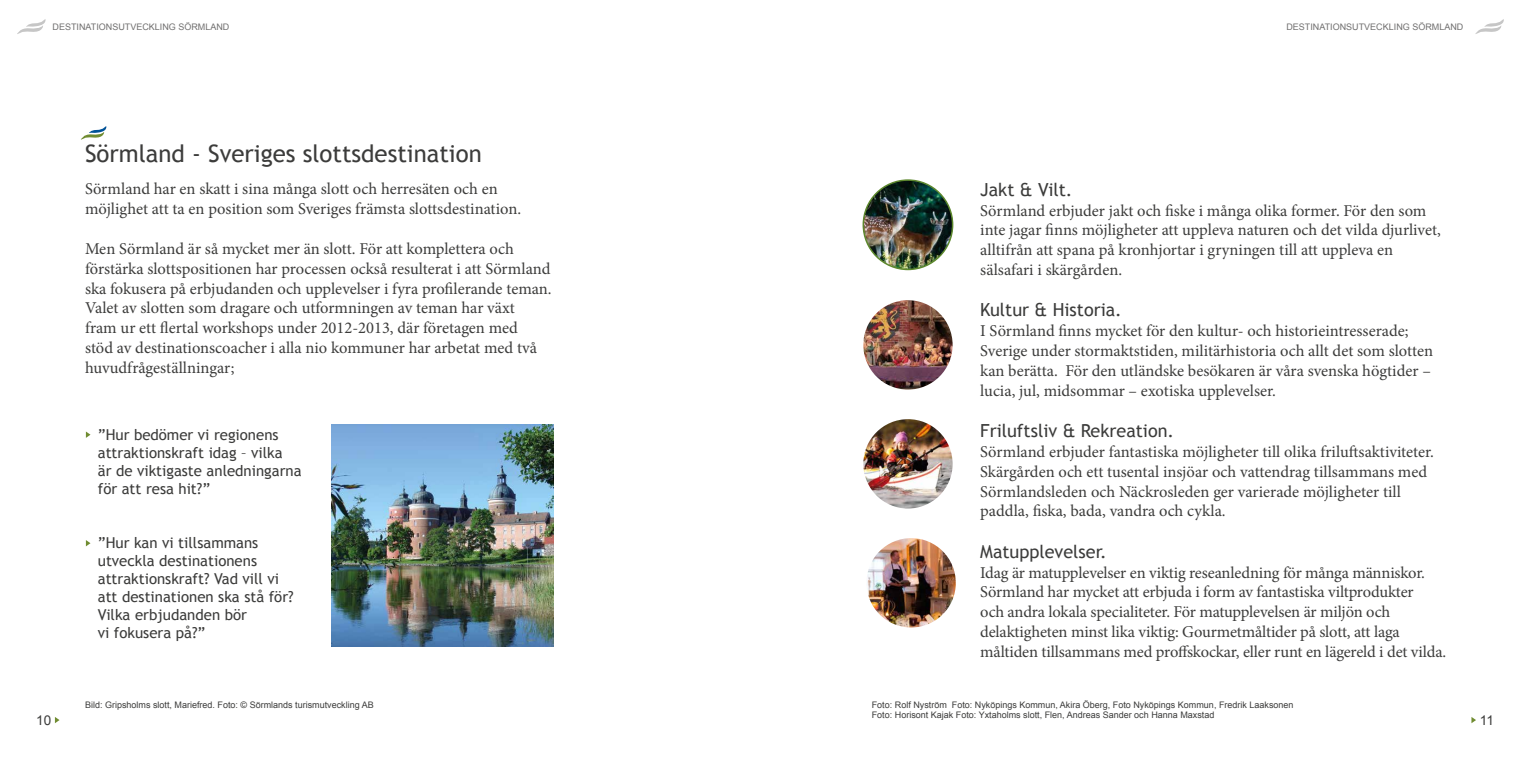
<style>
.page{position:relative;width:1531px;height:766px;background:#fff}
.page>*{position:absolute;margin:0;border:0;box-sizing:border-box;transform-origin:0 0}
.t1{font:24px "Trebuchet MS";color:#3c3c3b}
.t2{font:18px "Trebuchet MS";color:#3c3c3b}
.t3{font:16.5px/19.8px "Minion Pro";letter-spacing:-.005em;color:#3c3c3b}
.t4{font:15px/18px "Trebuchet MS";color:#3c3c3b}
.t5{font:13.5px "Arial";color:#3c3c3b}
.t6{font:9px/10.8px "Arial";color:#3c3c3b}
.t7{font:9px "Arial";color:#706f6f}
</style>
<div class="page">
<svg style="left:55px;top:717px;width:5px;height:6px"></svg>
<svg style="left:1471px;top:717px;width:5px;height:6px"></svg>
<svg style="left:17px;top:19px;width:29px;height:15px"></svg>
<svg style="left:81px;top:126px;width:26px;height:14px"></svg>
<img style="left:863px;top:180px;width:89px;height:89px;border-radius:45px">
<div style="left:862px;top:179px;width:91px;height:91px;border:2px solid #5d882d;border-radius:50%"></div>
<img style="left:863px;top:300px;width:89px;height:89px;border-radius:45px">
<img style="left:863px;top:419px;width:89px;height:89px;border-radius:45px">
<svg style="left:1475px;top:19px;width:29px;height:15px"></svg>
<img style="left:866px;top:538px;width:90px;height:89px;border-radius:45px">
<img style="left:332px;top:424px;width:221px;height:222px">
<svg style="left:86px;top:431px;width:4px;height:7px"></svg>
<svg style="left:86px;top:540px;width:4px;height:6px"></svg>
<p class="t7" style="left:53px;top:21px;width:178px">DESTINATIONSUTVECKLING SÖRMLAND</p>
<h1 class="t1" style="left:85px;top:140px;width:398px">Sörmland - Sveriges slottsdestination</h1>
<p class="t3" style="left:85px;top:179px;width:438px">Sörmland har en skatt i sina många slott och herresäten och en möjlighet att ta en position som Sveriges främsta slottsdestination.</p>
<p class="t3" style="left:85px;top:239px;width:468px">Men Sörmland är så mycket mer än slott. För att komplettera och förstärka slottspositionen har processen också resulterat i att Sörmland ska fokusera på erbjudanden och upplevelser i fyra profilerande teman.<br>Valet av slotten som dragare och utformningen av teman har växt<br>fram ur ett flertal workshops under 2012-2013, där företagen med<br>stöd av destinationscoacher i alla nio kommuner har arbetat med två huvudfrågeställningar;</p>
<p class="t4" style="left:98px;top:426px;width:205px">”Hur bedömer vi regionens attraktionskraft idag – vilka<br>är de viktigaste anledningarna för att resa hit?”</p>
<p class="t4" style="left:98px;top:534px;width:197px">”Hur kan vi tillsammans utveckla destinationens attraktionskraft? Vad vill vi att destinationen ska stå för?<br>Vilka erbjudanden bör<br>vi fokusera på?”</p>
<p class="t7" style="left:1286px;top:21px;width:178px">DESTINATIONSUTVECKLING SÖRMLAND</p>
<p class="t2" style="left:980px;top:179px;width:94px">Jakt &amp; Vilt.</p>
<p class="t3" style="left:980px;top:200px;width:462px">Sörmland erbjuder jakt och fiske i många olika former. För den som inte jagar finns möjligheter att uppleva naturen och det vilda djurlivet, alltifrån att spana på kronhjortar i gryningen till att uppleva en sälsafari i skärgården.</p>
<p class="t2" style="left:980px;top:299px;width:143px">Kultur &amp; Historia.</p>
<p class="t3" style="left:980px;top:321px;width:454px">I Sörmland finns mycket för den kultur- och historieintresserade; Sverige under stormaktstiden, militärhistoria och allt det som slotten kan berätta. För den utländske besökaren är våra svenska högtider – lucia, jul, midsommar – exotiska upplevelser.</p>
<p class="t2" style="left:980px;top:420px;width:195px">Friluftsliv &amp; Rekreation.</p>
<p class="t3" style="left:980px;top:441px;width:455px">Sörmland erbjuder fantastiska möjligheter till olika friluftsaktiviteter.<br>Skärgården och ett tusental insjöar och vattendrag tillsammans med Sörmlandsleden och Näckrosleden ger varierade möjligheter till paddla, fiska, bada, vandra och cykla.</p>
<p class="t2" style="left:980px;top:540px;width:128px">Matupplevelser.</p>
<p class="t3" style="left:980px;top:562px;width:467px">Idag är matupplevelser en viktig reseanledning för många människor.<br>Sörmland har mycket att erbjuda i form av fantastiska viltprodukter<br>och andra lokala specialiteter. För matupplevelsen är miljön och delaktigheten minst lika viktig: Gourmetmåltider på slott, att laga måltiden tillsammans med proffskockar, eller runt en lägereld i det vilda.</p>
<p class="t6" style="left:872px;top:699px;width:423px">Foto: Rolf Nyström Foto: Nyköpings Kommun, Akira Öberg, Foto Nyköpings Kommun, Fredrik Laaksonen<br>Foto: Horisont Kajak Foto: Yxtaholms slott, Flen, Andreas Sander och Hanna Maxstad</p>
<p class="t6" style="left:85px;top:699px;width:290px">Bild: Gripsholms slott, Mariefred. Foto: © Sörmlands turismutveckling AB</p>
<p class="t5" style="left:36px;top:711px;width:17px">10</p>
<p class="t5" style="left:1480px;top:711px;width:16px">11</p>
</div>
